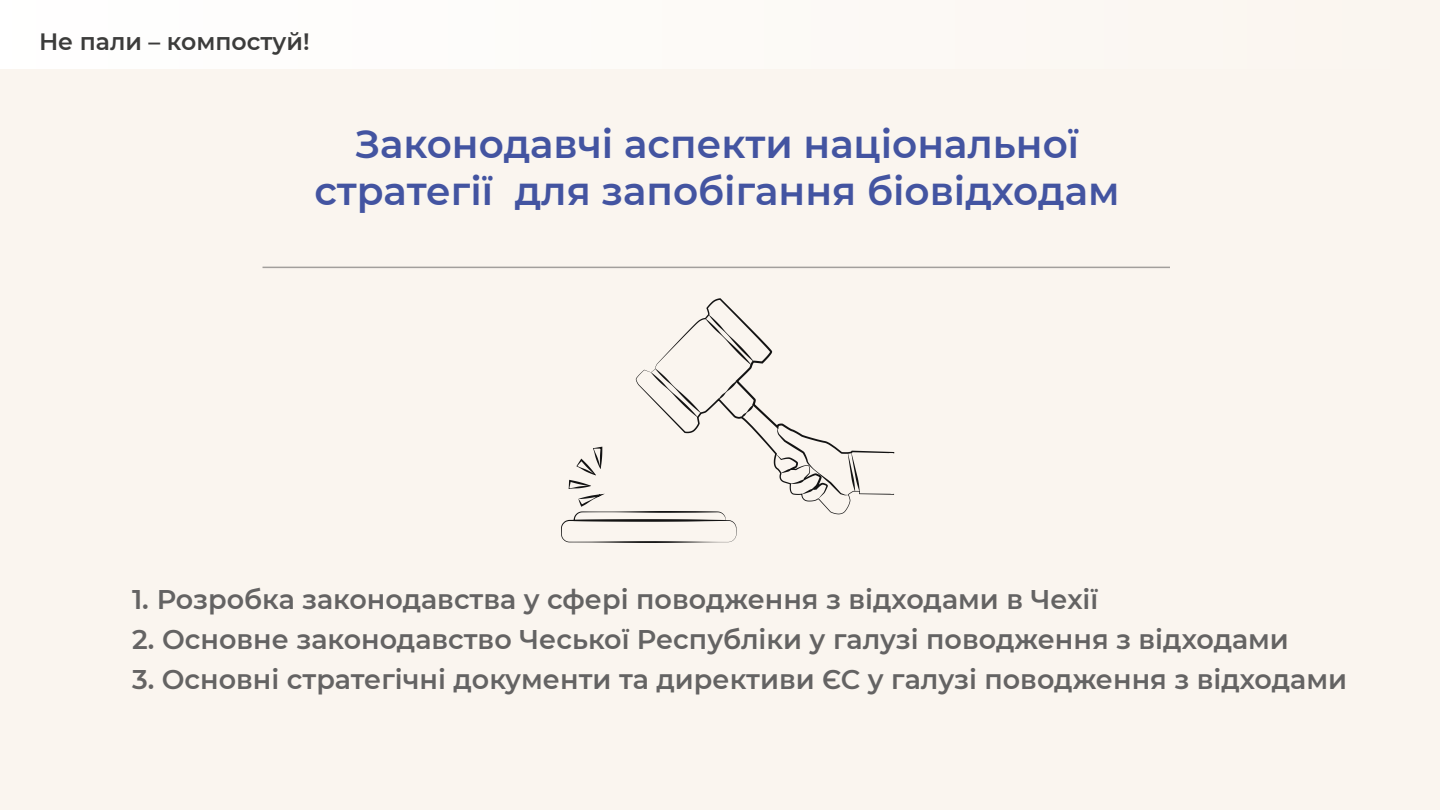
<style>
.page{position:relative;width:1440px;height:810px;background:#faf5ef}
.page>*{position:absolute;margin:0;border:0;box-sizing:border-box;transform-origin:0 0}
.t1{font:600 39px/46.8px "Montserrat";color:#4354a1;text-align:center}
.t2{font:600 27px "Montserrat";color:#646363}
.t3{font:600 23.62px "Montserrat";color:#3c3c3b}
</style>
<div class="page">
<div style="left:0;top:0;width:1440px;height:69px;background:#fdfaf7"></div>
<hr style="left:263px;top:267px;width:906px;height:1px;background:#4a4a49">
<svg style="left:636px;top:298px;width:258px;height:216px"></svg>
<svg style="left:776px;top:427px;width:84px;height:71px"></svg>
<svg style="left:651px;top:315px;width:103px;height:102px"></svg>
<svg style="left:561px;top:447px;width:175px;height:96px"></svg>
<svg style="left:889px;top:453px;width:6px;height:41px"></svg>
<p class="t3" style="left:39px;top:25px;width:272px">Не пали – компостуй!</p>
<h1 class="t1" style="left:314px;top:119px;width:807px">Законодавчі аспекти національної стратегії для запобігання біовідходам</h1>
<p class="t2" style="left:132px;top:581px;width:968px">1. Розробка законодавства у сфері поводження з відходами в Чехії</p>
<p class="t2" style="left:132px;top:620px;width:1158px">2. Основне законодавство Чеської Республіки у галузі поводження з відходами</p>
<p class="t2" style="left:132px;top:660px;width:1217px">3. Основні стратегічні документи та директиви ЄС у галузі поводження з відходами</p>
</div>
